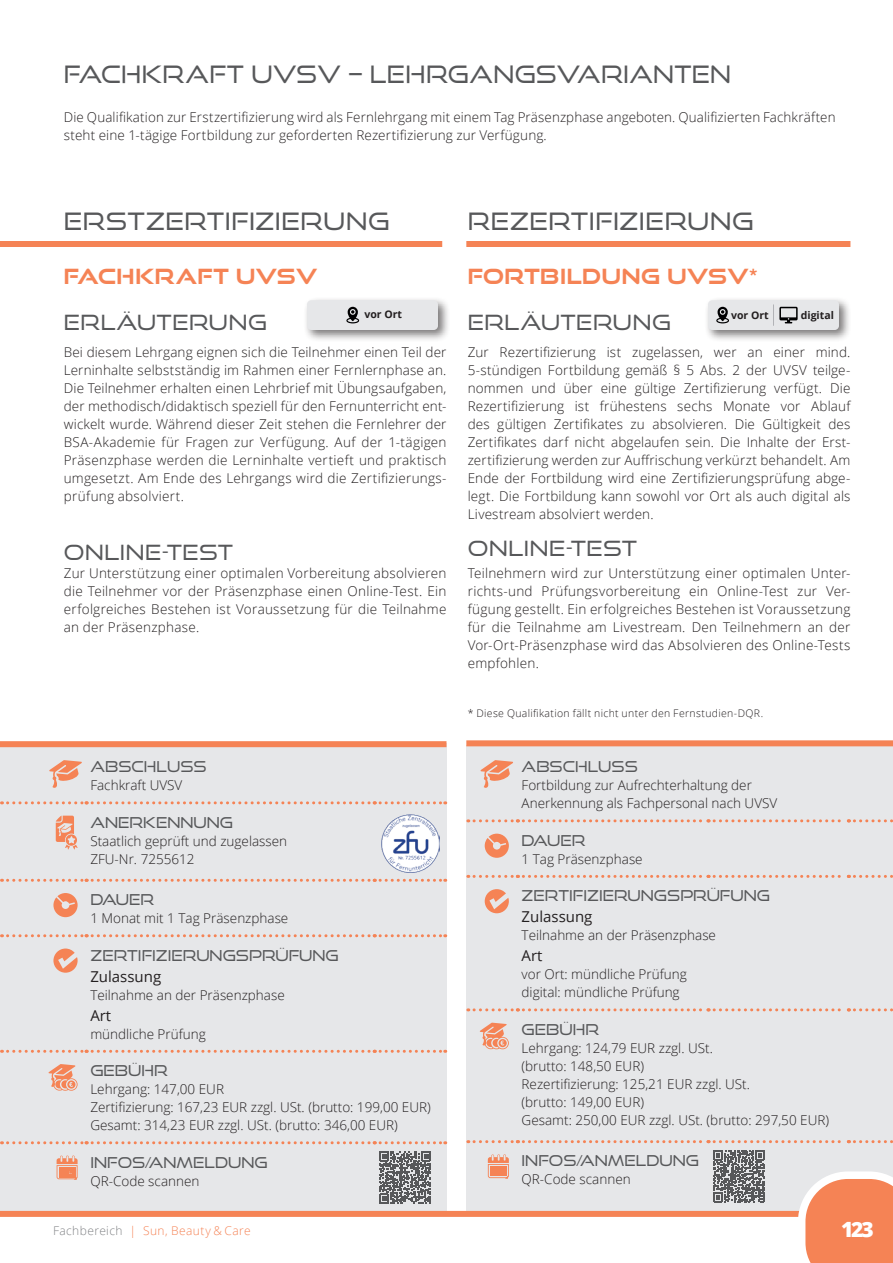
<style>
.page{position:relative;width:893px;height:1263px;background:#fff}
.page>*{position:absolute;margin:0;border:0;box-sizing:border-box;transform-origin:0 0}
.t1{font:24px "Good Times Bk";letter-spacing:.015em;color:#57585a}
.t2{font:21px "Good Times Bk";letter-spacing:.025em;color:#57585a}
.t3{font:700 21px "Good Times Rg";letter-spacing:.025em;color:#f58355}
.t4{font:800 21px "Open Sans";color:#fff}
.t5{font:15px "Good Times Bk";color:#57585a}
.t6{font:15px "Open Sans";color:#231f20}
.t7{font:300 13.5px/18px "Open Sans";color:#231f20}
.t8{font:300 12px "Open Sans";letter-spacing:.035em;color:#f58355}
.t9{font:300 10.5px "Open Sans";letter-spacing:.03em;color:#231f20}
.t10{font:700 10.5px "Open Sans";color:#231f20}
.s1{color:#808285}
</style>
<div class="page">
<div style="left:0;top:743px;width:446px;height:472px;background:#e6e7e9"></div>
<div style="left:0;top:741px;width:446px;height:6px;background:#f58355"></div>
<div style="left:0;top:241px;width:442px;height:6px;background:#f58355"></div>
<div style="left:466px;top:241px;width:384px;height:6px;background:#f58355"></div>
<svg style="left:2px;top:934px;width:444px;height:3px"></svg>
<svg style="left:2px;top:1050px;width:444px;height:3px"></svg>
<svg style="left:2px;top:801px;width:444px;height:3px"></svg>
<svg style="left:2px;top:879px;width:444px;height:3px"></svg>
<svg style="left:2px;top:1141px;width:444px;height:3px"></svg>
<svg style="left:49px;top:760px;width:33px;height:28px"></svg>
<svg style="left:56px;top:815px;width:22px;height:34px"></svg>
<div style="left:378px;top:811px;width:65px;height:65px;border:4px solid #e6e7e9;border-radius:50%"></div>
<img style="left:382px;top:815px;width:57px;height:57px">
<svg style="left:53px;top:893px;width:25px;height:24px"></svg>
<svg style="left:53px;top:948px;width:25px;height:25px"></svg>
<svg style="left:48px;top:1064px;width:30px;height:27px"></svg>
<svg style="left:57px;top:1155px;width:21px;height:25px"></svg>
<svg style="left:379px;top:1151px;width:52px;height:52px"></svg>
<div style="left:466px;top:745px;width:427px;height:470px;background:#e6e7e9"></div>
<div style="left:466px;top:740px;width:427px;height:6px;background:#f58355"></div>
<svg style="left:468px;top:875px;width:425px;height:3px"></svg>
<svg style="left:468px;top:1008px;width:425px;height:3px"></svg>
<svg style="left:468px;top:1140px;width:425px;height:3px"></svg>
<svg style="left:468px;top:819px;width:425px;height:3px"></svg>
<svg style="left:480px;top:760px;width:33px;height:28px"></svg>
<svg style="left:485px;top:834px;width:24px;height:24px"></svg>
<svg style="left:485px;top:889px;width:24px;height:24px"></svg>
<svg style="left:480px;top:1023px;width:29px;height:26px"></svg>
<svg style="left:488px;top:1154px;width:21px;height:25px"></svg>
<svg style="left:713px;top:1150px;width:52px;height:52px"></svg>
<div style="left:704px;top:296px;width:147px;height:47px;background:#231f20;opacity:.6"></div>
<div style="left:708px;top:300px;width:131px;height:30px;background:#e6e7e9;border-radius:4px"></div>
<svg style="left:773px;top:304px;width:25px;height:22px"></svg>
<svg style="left:716px;top:307px;width:13px;height:16px"></svg>
<div style="left:303px;top:296px;width:147px;height:47px;background:#231f20;opacity:.6"></div>
<div style="left:307px;top:300px;width:131px;height:30px;background:#e6e7e9;border-radius:4px"></div>
<svg style="left:346px;top:307px;width:13px;height:16px"></svg>
<div style="left:0;top:1211px;width:837px;height:6px;background:#f58355"></div>
<svg style="left:798px;top:1171px;width:95px;height:92px;background:#f59b77"></svg>
<h1 class="t1" style="left:64px;top:60px;width:669px">FACHKRAFT UVSV – LEHRGANGSVARIANTEN</h1>
<p class="t7" style="left:64px;top:108px;width:773px">Die Qualifikation zur Erstzertifizierung wird als Fernlehrgang mit einem Tag Präsenzphase angeboten. Qualifizierten Fachkräften steht eine 1-tägige Fortbildung zur geforderten Rezertifizierung zur Verfügung.</p>
<h1 class="t1" style="left:64px;top:206px;width:327px">ERSTZERTIFIZIERUNG</h1>
<h2 class="t3" style="left:64px;top:264px;width:255px">FACHKRAFT UVSV</h2>
<h2 class="t2" style="left:64px;top:310px;width:205px">ERLÄUTERUNG</h2>
<p class="t7" style="left:64px;top:342px;width:384px;text-align:justify">Bei diesem Lehrgang eignen sich die Teilnehmer einen Teil der Lerninhalte selbstständig im Rahmen einer Fernlernphase an.<br>Die Teilnehmer erhalten einen Lehrbrief mit Übungsaufgaben, der methodisch/didaktisch speziell für den Fernunterricht ent&shy;wickelt wurde. Während dieser Zeit stehen die Fernlehrer der BSA-Akademie für Fragen zur Verfügung. Auf der 1-tägigen Präsenzphase werden die Lerninhalte vertieft und praktisch umgesetzt. Am Ende des Lehrgangs wird die Zertifizierungs&shy;prüfung absolviert.</p>
<h1 class="t1" style="left:468px;top:206px;width:287px">REZERTIFIZIERUNG</h1>
<h2 class="t3" style="left:468px;top:264px;width:292px">FORTBILDUNG UVSV*</h2>
<h2 class="t2" style="left:468px;top:310px;width:205px">ERLÄUTERUNG</h2>
<p class="t7" style="left:468px;top:342px;width:384px;text-align:justify">Zur Rezertifizierung ist zugelassen, wer an einer mind.<br>5-stündigen Fortbildung gemäß § 5 Abs. 2 der UVSV teilge&shy;nommen und über eine gültige Zertifizierung verfügt. Die Rezertifizierung ist frühestens sechs Monate vor Ablauf des gültigen Zertifikates zu absolvieren. Die Gültigkeit des Zertifikates darf nicht abgelaufen sein. Die Inhalte der Erst&shy;zertifizierung werden zur Auffrischung verkürzt behandelt. Am Ende der Fortbildung wird eine Zertifizierungsprüfung abge&shy;legt. Die Fortbildung kann sowohl vor Ort als auch digital als Livestream absolviert werden.</p>
<h2 class="t2" style="left:468px;top:536px;width:171px">ONLINE-TEST</h2>
<p class="t7" style="left:468px;top:564px;width:384px;text-align:justify">Teilnehmern wird zur Unterstützung einer optimalen Unter&shy;richts-und Prüfungsvorbereitung ein Online-Test zur Ver&shy;fügung gestellt. Ein erfolgreiches Bestehen ist Voraussetzung für die Teilnahme am Livestream. Den Teilnehmern an der Vor-Ort-Präsenzphase wird das Absolvieren des Online-Tests empfohlen.</p>
<p class="t9" style="left:468px;top:706px;width:297px">* Diese Qualifikation fällt nicht unter den Fernstudien-DQR.</p>
<p class="t10" style="left:364px;top:307px;width:39px">vor Ort</p>
<p class="t10" style="left:731px;top:308px;width:39px">vor Ort</p>
<p class="t10" style="left:801px;top:308px;width:35px">digital</p>
<h2 class="t2" style="left:64px;top:539px;width:171px">ONLINE-TEST</h2>
<p class="t7" style="left:64px;top:564px;width:384px;text-align:justify">Zur Unterstützung einer optimalen Vorbereitung absolvieren die Teilnehmer vor der Präsenzphase einen Online-Test. Ein erfolgreiches Bestehen ist Voraussetzung für die Teilnahme an der Präsenzphase.</p>
<p class="t5" style="left:90px;top:757px;width:118px">ABSCHLUSS</p>
<p class="t7" style="left:90px;top:776px;width:93px">Fachkraft UVSV</p>
<p class="t5" style="left:90px;top:813px;width:144px">ANERKENNUNG</p>
<p class="t7" style="left:90px;top:831px;width:198px">Staatlich geprüft und zugelassen<br>ZFU-Nr. 7255612</p>
<p class="t5" style="left:90px;top:890px;width:65px">DAUER</p>
<p class="t7" style="left:90px;top:909px;width:200px">1 Monat mit 1 Tag Präsenzphase</p>
<p class="t5" style="left:90px;top:946px;width:250px">ZERTIFIZIERUNGSPRÜFUNG</p>
<p class="t6" style="left:90px;top:966px;width:72px">Zulassung</p>
<p class="t7" style="left:90px;top:985px;width:196px">Teilnahme an der Präsenzphase</p>
<p class="t6" style="left:90px;top:1005px;width:22px">Art</p>
<p class="t7" style="left:90px;top:1024px;width:117px">mündliche Prüfung</p>
<p class="t5" style="left:90px;top:1061px;width:79px">GEBÜHR</p>
<p class="t7" style="left:90px;top:1080px;width:342px">Lehrgang: 147,00 EUR<br>Zertifizierung: 167,23 EUR zzgl. USt. (brutto: 199,00 EUR)<br>Gesamt: 314,23 EUR zzgl. USt. (brutto: 346,00 EUR)</p>
<p class="t5" style="left:90px;top:1153px;width:179px">INFOS/ANMELDUNG</p>
<p class="t7" style="left:90px;top:1171px;width:111px">QR-Code scannen</p>
<p class="t5" style="left:522px;top:757px;width:118px">ABSCHLUSS</p>
<p class="t7" style="left:522px;top:776px;width:257px">Fortbildung zur Aufrechterhaltung der<br>Anerkennung als Fachpersonal nach UVSV</p>
<p class="t5" style="left:522px;top:831px;width:65px">DAUER</p>
<p class="t7" style="left:522px;top:849px;width:123px">1 Tag Präsenzphase</p>
<p class="t5" style="left:522px;top:886px;width:250px">ZERTIFIZIERUNGSPRÜFUNG</p>
<p class="t6" style="left:522px;top:906px;width:72px">Zulassung</p>
<p class="t7" style="left:522px;top:926px;width:196px">Teilnahme an der Präsenzphase</p>
<p class="t6" style="left:522px;top:945px;width:22px">Art</p>
<p class="t7" style="left:522px;top:965px;width:167px">vor Ort: mündliche Prüfung digital: mündliche Prüfung</p>
<p class="t5" style="left:522px;top:1020px;width:79px">GEBÜHR</p>
<p class="t7" style="left:522px;top:1038px;width:309px">Lehrgang: 124,79 EUR zzgl. USt.<br>(brutto: 148,50 EUR)<br>Rezertifizierung: 125,21 EUR zzgl. USt.<br>(brutto: 149,00 EUR)<br>Gesamt: 250,00 EUR zzgl. USt. (brutto: 297,50 EUR)</p>
<p class="t5" style="left:522px;top:1152px;width:179px">INFOS/ANMELDUNG</p>
<p class="t7" style="left:522px;top:1170px;width:111px">QR-Code scannen</p>
<p class="t8" style="left:53px;top:1222px;width:199px"><span class="s1">Fachbereich</span> | Sun, Beauty &amp; Care</p>
<h2 class="t4" style="left:841px;top:1213px;width:34px">123</h2>
</div>
